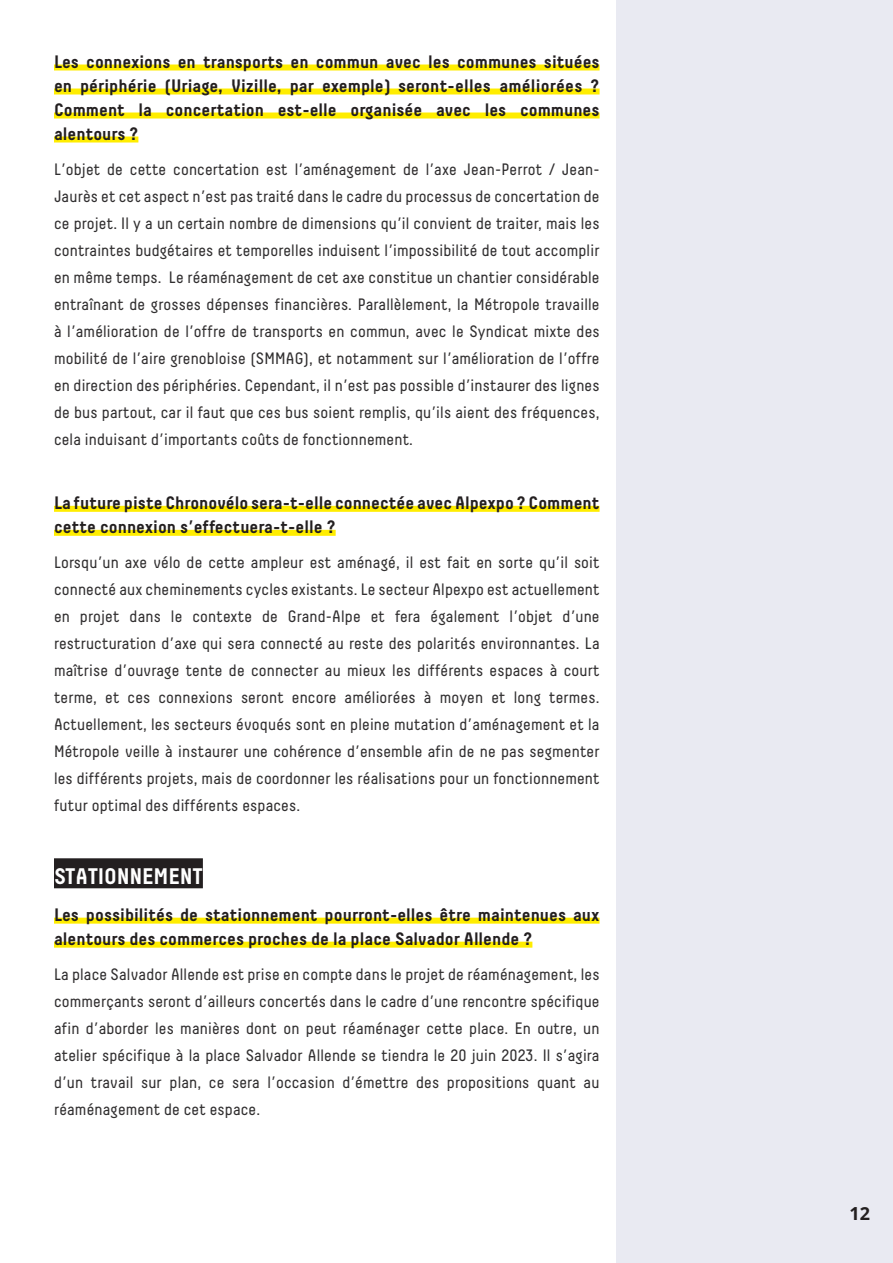
<style>
.page{position:relative;width:893px;height:1263px;background:#fff}
.page>*{position:absolute;margin:0;border:0;box-sizing:border-box;transform-origin:0 0}
.t1{font:700 22.5px "Decima";letter-spacing:-.01em;color:#fff}
.t2{font:700 18px/24px "Decima";color:#231f20}
.t3{font:700 18px "Open Sans";color:#231f20}
.t4{font:16.5px/27px "Decima";letter-spacing:.01em;color:#312f30;text-align:justify}
</style>
<div class="page">
<div style="left:617px;top:0;width:276px;height:1263px;background:#e9eaf2"></div>
<div style="left:54px;top:65px;width:546px;height:6px;background:#ffed00"></div>
<div style="left:54px;top:89px;width:546px;height:6px;background:#ffed00"></div>
<div style="left:54px;top:113px;width:546px;height:6px;background:#ffed00"></div>
<div style="left:54px;top:137px;width:84px;height:6px;background:#ffed00"></div>
<div style="left:54px;top:506px;width:546px;height:6px;background:#ffed00"></div>
<div style="left:54px;top:530px;width:282px;height:6px;background:#ffed00"></div>
<div style="left:54px;top:858px;width:149px;height:30px;background:#231f20"></div>
<div style="left:54px;top:918px;width:546px;height:6px;background:#ffed00"></div>
<div style="left:54px;top:942px;width:478px;height:6px;background:#ffed00"></div>
<p class="t2" style="left:54px;top:49px;width:547px;text-align:justify">Les connexions en transports en commun avec les communes situées en périphérie (Uriage, Vizille, par exemple) seront-elles améliorées ?<br>Comment la concertation est-elle organisée avec les communes alentours ?</p>
<p class="t4" style="left:54px;top:156px;width:547px">L’objet de cette concertation est l’aménagement de l’axe Jean-Perrot / Jean-Jaurès et cet aspect n’est pas traité dans le cadre du processus de concertation de ce projet. Il y a un certain nombre de dimensions qu’il convient de traiter, mais les contraintes budgétaires et temporelles induisent l’impossibilité de tout accomplir en même temps. Le réaménagement de cet axe constitue un chantier considérable entraînant de grosses dépenses financières. Parallèlement, la Métropole travaille à l’amélioration de l’offre de transports en commun, avec le Syndicat mixte des mobilité de l’aire grenobloise (SMMAG), et notamment sur l’amélioration de l’offre en direction des périphéries. Cependant, il n’est pas possible d’instaurer des lignes de bus partout, car il faut que ces bus soient remplis, qu’ils aient des fréquences, cela induisant d’importants coûts de fonctionnement.</p>
<p class="t2" style="left:54px;top:490px;width:547px">La future piste Chronovélo sera-t-elle connectée avec Alpexpo ? Comment cette connexion s’effectuera-t-elle ?</p>
<p class="t4" style="left:54px;top:549px;width:547px">Lorsqu’un axe vélo de cette ampleur est aménagé, il est fait en sorte qu’il soit connecté aux cheminements cycles existants. Le secteur Alpexpo est actuellement en projet dans le contexte de Grand-Alpe et fera également l’objet d’une restructuration d’axe qui sera connecté au reste des polarités environnantes. La maîtrise d’ouvrage tente de connecter au mieux les différents espaces à court terme, et ces connexions seront encore améliorées à moyen et long termes.<br>Actuellement, les secteurs évoqués sont en pleine mutation d’aménagement et la Métropole veille à instaurer une cohérence d’ensemble afin de ne pas segmenter les différents projets, mais de coordonner les réalisations pour un fonctionnement futur optimal des différents espaces.</p>
<p class="t1" style="left:54px;top:863px;width:150px">STATIONNEMENT</p>
<p class="t2" style="left:54px;top:902px;width:547px">Les possibilités de stationnement pourront-elles être maintenues aux alentours des commerces proches de la place Salvador Allende ?</p>
<p class="t4" style="left:54px;top:961px;width:547px">La place Salvador Allende est prise en compte dans le projet de réaménagement, les commerçants seront d’ailleurs concertés dans le cadre d’une rencontre spécifique afin d’aborder les manières dont on peut réaménager cette place. En outre, un atelier spécifique à la place Salvador Allende se tiendra le 20 juin 2023. Il s’agira d’un travail sur plan, ce sera l’occasion d’émettre des propositions quant au réaménagement de cet espace.</p>
<p class="t3" style="left:849px;top:1200px;width:22px">12</p>
</div>
